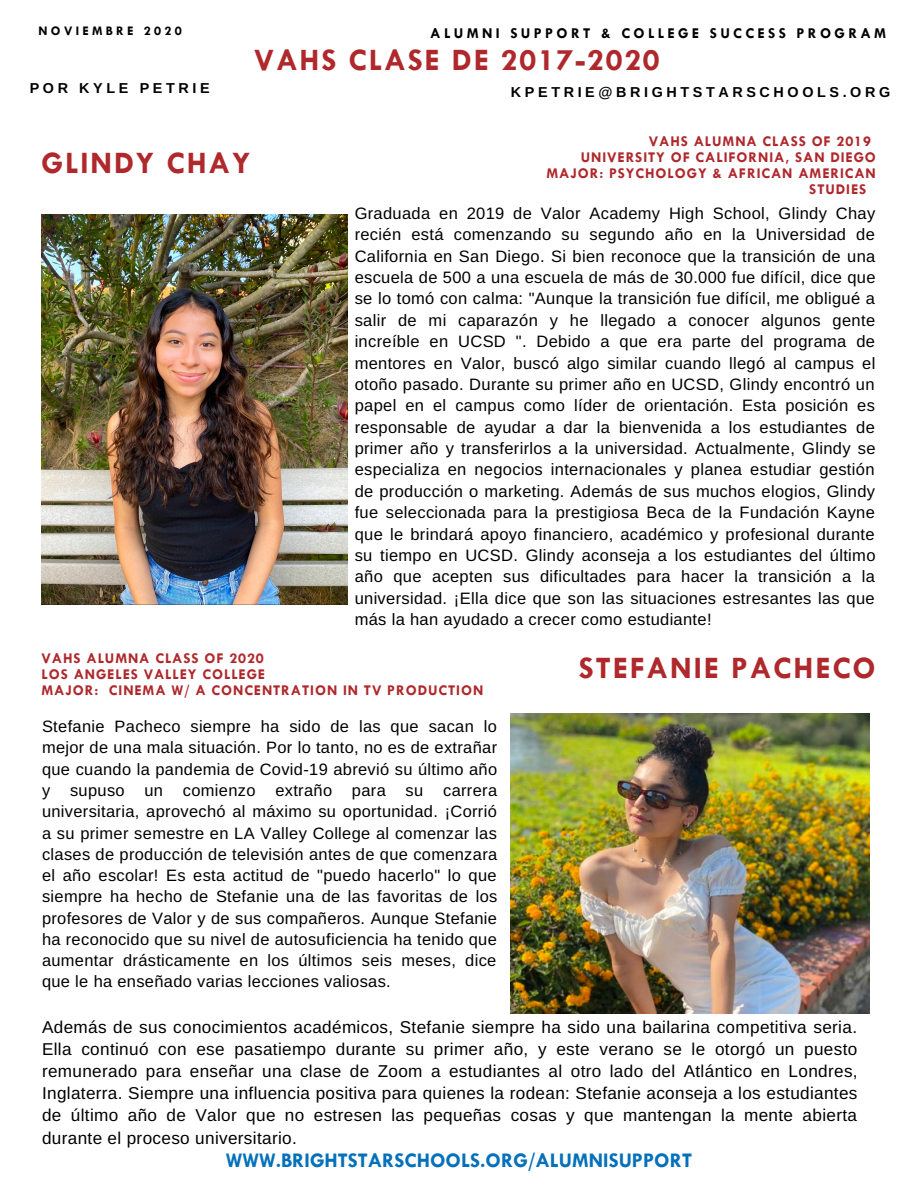
<style>
.page{position:relative;width:918px;height:1188px;background:#fff}
.page>*{position:absolute;margin:0;border:0;box-sizing:border-box;transform-origin:0 0}
.t1{font:700 31.5px "Tw Cen";letter-spacing:.06em;color:#af282c}
.t2{font:700 21px "Tw Cen";color:#0370ba}
.t3{font:17.1px/22.2px "Arimo";letter-spacing:.02em;color:#000;text-align:justify}
.t4{font:16.5px/21.3px "Arimo";letter-spacing:.02em;color:#000;text-align:justify}
.t5{font:700 15.15px "Tw Cen";letter-spacing:.22em;color:#000}
.t6{font:700 15px/16.2px "Tw Cen";letter-spacing:.06em;color:#af282c}
.t7{font:700 14.4px "Arimo";letter-spacing:.25em;color:#000}
.t8{font:700 13.2px "Tw Cen";letter-spacing:.25em;color:#000}
</style>
<div class="page">
<img style="left:42px;top:215px;width:306px;height:389px">
<img style="left:511px;top:714px;width:359px;height:299px">
<p class="t8" style="left:39px;top:24px;width:145px">NOVIEMBRE 2020</p>
<p class="t7" style="left:30px;top:80px;width:181px">POR KYLE PETRIE</p>
<p class="t5" style="left:430px;top:25px;width:457px">ALUMNI SUPPORT &amp; COLLEGE SUCCESS PROGRAM</p>
<h1 class="t1" style="left:254px;top:44px;width:407px">VAHS CLASE DE 2017-2020</h1>
<p class="t7" style="left:511px;top:84px;width:381px">KPETRIE@BRIGHTSTARSCHOOLS.ORG</p>
<h1 class="t1" style="left:42px;top:146px;width:211px">GLINDY CHAY</h1>
<p class="t6" style="left:649px;top:133px;width:224px">VAHS ALUMNA CLASS OF 2019</p>
<p class="t6" style="left:581px;top:149px;width:297px">UNIVERSITY OF CALIFORNIA, SAN DIEGO</p>
<p class="t6" style="left:547px;top:166px;width:331px">MAJOR: PSYCHOLOGY &amp; AFRICAN AMERICAN</p>
<p class="t6" style="left:809px;top:182px;width:58px">STUDIES</p>
<p class="t4" style="left:355px;top:203px;width:522px">Graduada en 2019 de Valor Academy High School, Glindy Chay recién está comenzando su segundo año en la Universidad de California en San Diego. Si bien reconoce que la transición de una escuela de 500 a una escuela de más de 30.000 fue difícil, dice que se lo tomó con calma: "Aunque la transición fue difícil, me obligué a salir de mi caparazón y he llegado a conocer algunos gente increíble en UCSD ". Debido a que era parte del programa de mentores en Valor, buscó algo similar cuando llegó al campus el otoño pasado. Durante su primer año en UCSD, Glindy encontró un papel en el campus como líder de orientación. Esta posición es responsable de ayudar a dar la bienvenida a los estudiantes de primer año y transferirlos a la universidad. Actualmente, Glindy se especializa en negocios internacionales y planea estudiar gestión de producción o marketing. Además de sus muchos elogios, Glindy fue seleccionada para la prestigiosa Beca de la Fundación Kayne que le brindará apoyo financiero, académico y profesional durante su tiempo en UCSD. Glindy aconseja a los estudiantes del último año que acepten sus dificultades para hacer la transición a la universidad. ¡Ella dice que son las situaciones estresantes las que más la han ayudado a crecer como estudiante!</p>
<p class="t6" style="left:42px;top:650px;width:443px">VAHS ALUMNA CLASS OF 2020<br>LOS ANGELES VALLEY COLLEGE<br>MAJOR: CINEMA W/ A CONCENTRATION IN TV PRODUCTION</p>
<p class="t4" style="left:42px;top:716px;width:457px">Stefanie Pacheco siempre ha sido de las que sacan lo mejor de una mala situación. Por lo tanto, no es de extrañar que cuando la pandemia de Covid-19 abrevió su último año y supuso un comienzo extraño para su carrera universitaria, aprovechó al máximo su oportunidad. ¡Corrió a su primer semestre en LA Valley College al comenzar las clases de producción de televisión antes de que comenzara el año escolar! Es esta actitud de "puedo hacerlo" lo que siempre ha hecho de Stefanie una de las favoritas de los profesores de Valor y de sus compañeros. Aunque Stefanie ha reconocido que su nivel de autosuficiencia ha tenido que aumentar drásticamente en los últimos seis meses, dice que le ha enseñado varias lecciones valiosas.</p>
<p class="t3" style="left:42px;top:1016px;width:817px">Además de sus conocimientos académicos, Stefanie siempre ha sido una bailarina competitiva seria.<br>Ella continuó con ese pasatiempo durante su primer año, y este verano se le otorgó un puesto remunerado para enseñar una clase de Zoom a estudiantes al otro lado del Atlántico en Londres, Inglaterra. Siempre una influencia positiva para quienes la rodean: Stefanie aconseja a los estudiantes de último año de Valor que no estresen las pequeñas cosas y que mantengan la mente abierta durante el proceso universitario.</p>
<h1 class="t1" style="left:579px;top:651px;width:299px">STEFANIE PACHECO</h1>
<p class="t2" style="left:226px;top:1149px;width:468px">WWW.BRIGHTSTARSCHOOLS.ORG/ALUMNISUPPORT</p>
</div>
